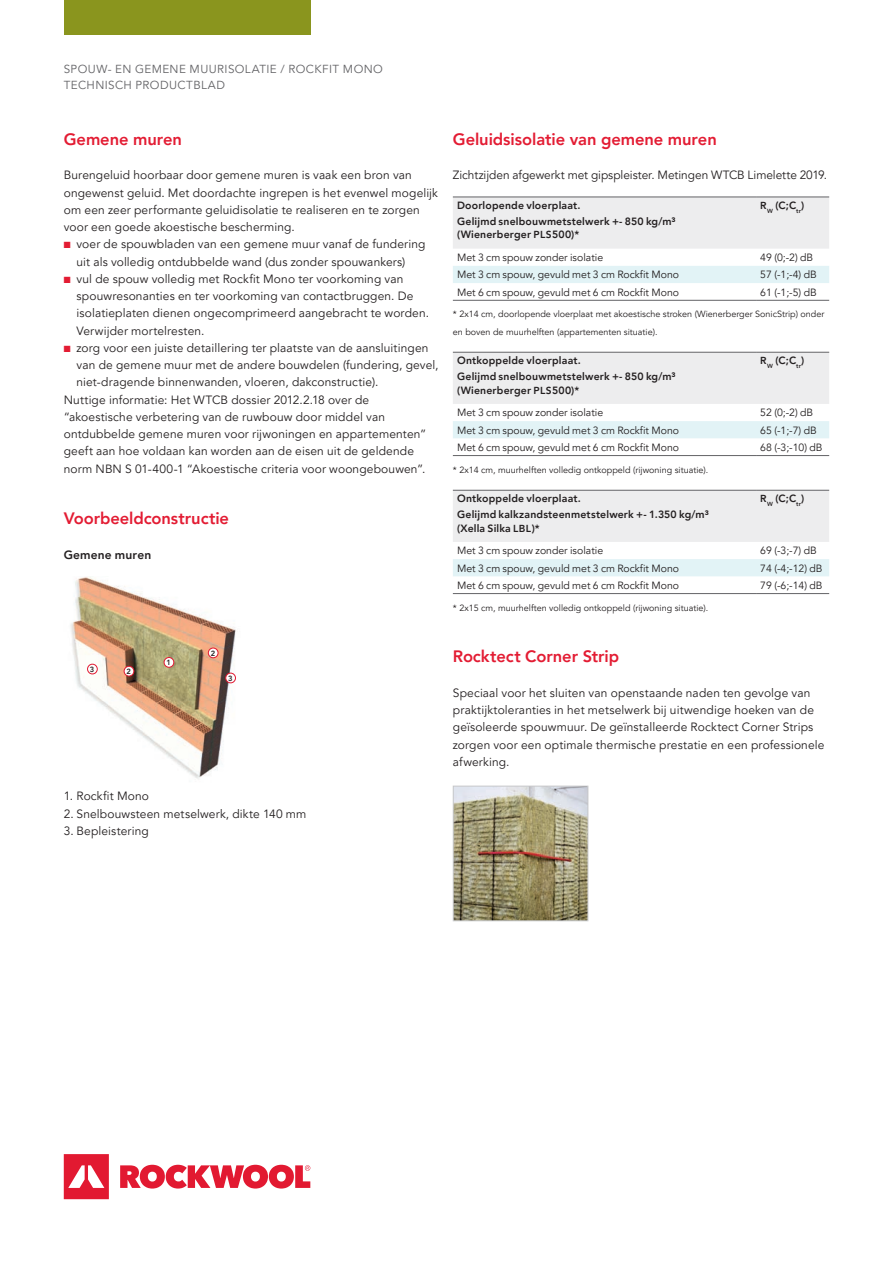
<style>
.page{position:relative;width:893px;height:1263px;background:#fff}
.page>*{position:absolute;margin:0;border:0;box-sizing:border-box;transform-origin:0 0}
.t1{font:800 16.5px "Avenir LT Pro";letter-spacing:-.005em;color:#e31c33}
.t2{font:12px/17.2px "Avenir LT Pro";letter-spacing:.01em;color:#231f20}
.t3{font:800 12px "Avenir LT Pro";letter-spacing:.01em;color:#231f20}
.t4{font:11.7px/16.5px "Avenir LT Pro";letter-spacing:.035em;color:#636366}
.t5{font:10.5px "Avenir LT Pro";color:#231f20}
.t6{font:800 10.5px/15.6px "Avenir LT Pro";letter-spacing:.015em;color:#231f20}
.t7{font:9px/17.2px "Avenir LT Pro";color:#231f20}
.t8{font:800 7.5px "Avenir LT Pro";color:#231f20}
.s1{color:#e31c33}
.s2{font-size:10.2px}
</style>
<div class="page">
<div style="left:64px;top:0;width:246px;height:34px;background:#8a951e"></div>
<svg style="left:64px;top:1154px;width:246px;height:45px"></svg>
<img style="left:70px;top:577px;width:166px;height:202px">
<div style="left:208px;top:648px;width:10px;height:10px;background:#fff;border-radius:50%"></div>
<div style="left:208px;top:648px;width:10px;height:10px;border:1px solid #e21931;border-radius:50%"></div>
<div style="left:164px;top:657px;width:10px;height:10px;background:#fff;border-radius:50%"></div>
<div style="left:164px;top:657px;width:10px;height:11px;border:1px solid #e21931;border-radius:50%"></div>
<div style="left:124px;top:666px;width:10px;height:10px;background:#fff;border-radius:50%"></div>
<div style="left:124px;top:666px;width:10px;height:10px;border:1px solid #e21931;border-radius:50%"></div>
<div style="left:226px;top:673px;width:9px;height:10px;background:#fff;border-radius:50%"></div>
<div style="left:225px;top:673px;width:11px;height:10px;border:1px solid #e21931;border-radius:50%"></div>
<div style="left:88px;top:664px;width:9px;height:10px;background:#fff;border-radius:50%"></div>
<div style="left:87px;top:664px;width:11px;height:10px;border:1px solid #e21931;border-radius:50%"></div>
<div style="left:453px;top:198px;width:376px;height:51px;background:#ededee"></div>
<div style="left:453px;top:266px;width:376px;height:17px;background:#e2f3f6"></div>
<hr style="left:453px;top:300px;width:303px;height:1px;background:#636366">
<hr style="left:756px;top:300px;width:73px;height:1px;background:#636366">
<hr style="left:453px;top:197px;width:303px;height:1px;background:#636366">
<hr style="left:756px;top:197px;width:73px;height:1px;background:#636366">
<div style="left:453px;top:353px;width:376px;height:51px;background:#ededee"></div>
<div style="left:453px;top:421px;width:376px;height:17px;background:#e2f3f6"></div>
<hr style="left:453px;top:455px;width:303px;height:1px;background:#636366">
<hr style="left:756px;top:455px;width:73px;height:1px;background:#636366">
<hr style="left:453px;top:352px;width:303px;height:1px;background:#636366">
<hr style="left:756px;top:352px;width:73px;height:1px;background:#636366">
<div style="left:453px;top:491px;width:376px;height:51px;background:#ededee"></div>
<div style="left:453px;top:559px;width:376px;height:17px;background:#e2f3f6"></div>
<hr style="left:453px;top:593px;width:303px;height:1px;background:#636366">
<hr style="left:756px;top:593px;width:73px;height:1px;background:#636366">
<hr style="left:453px;top:490px;width:303px;height:1px;background:#636366">
<hr style="left:756px;top:490px;width:73px;height:1px;background:#636366">
<img style="left:455px;top:788px;width:131px;height:131px">
<div style="left:453px;top:786px;width:135px;height:135px;border:1px solid #c7c8ca"></div>
<p class="t4" style="left:64px;top:61px;width:321px">SPOUW- EN GEMENE MUURISOLATIE / ROCKFIT MONO<br>TECHNISCH PRODUCTBLAD</p>
<h1 class="t1" style="left:64px;top:129px;width:120px">Gemene muren</h1>
<p class="t2" style="left:64px;top:167px;width:376px">Burengeluid hoorbaar door gemene muren is vaak een bron van ongewenst geluid. Met doordachte ingrepen is het evenwel mogelijk om een zeer performante geluidisolatie te realiseren en te zorgen voor een goede akoestische bescherming.</p>
<p class="t2" style="left:77px;top:236px;width:351px;text-indent:-13px"><span class="s1">■</span> voer de spouwbladen van een gemene muur vanaf de fundering uit als volledig ontdubbelde wand (dus zonder spouwankers)</p>
<p class="t2" style="left:77px;top:270px;width:354px;text-indent:-13px"><span class="s1">■</span> vul de spouw volledig met Rockfit Mono ter voorkoming van spouwresonanties en ter voorkoming van contactbruggen. De isolatieplaten dienen ongecomprimeerd aangebracht te worden.<br>Verwijder mortelresten.</p>
<p class="t2" style="left:64px;top:339px;width:366px"><span class="s1">■</span> zorg voor een juiste detaillering ter plaatste van de aansluitingen</p>
<p class="t2" style="left:77px;top:357px;width:363px">van de gemene muur met de andere bouwdelen (fundering, gevel,</p>
<p class="t2" style="left:77px;top:374px;width:303px">niet-dragende binnenwanden, vloeren, dakconstructie).</p>
<p class="t2" style="left:64px;top:391px;width:307px">Nuttige informatie: Het WTCB dossier 2012.2.18 over de</p>
<p class="t2" style="left:64px;top:408px;width:323px">“akoestische verbetering van de ruwbouw door middel van</p>
<p class="t2" style="left:64px;top:425px;width:364px">ontdubbelde gemene muren voor rijwoningen en appartementen”</p>
<p class="t2" style="left:64px;top:443px;width:352px">geeft aan hoe voldaan kan worden aan de eisen uit de geldende</p>
<p class="t2" style="left:64px;top:460px;width:363px">norm NBN S 01-400-1 “Akoestische criteria voor woongebouwen”.</p>
<h1 class="t1" style="left:64px;top:509px;width:167px">Voorbeeldconstructie</h1>
<p class="t3" style="left:64px;top:548px;width:89px">Gemene muren</p>
<p class="t8" style="left:90px;top:665px;width:6px">3</p>
<p class="t8" style="left:127px;top:667px;width:6px">2</p>
<p class="t8" style="left:167px;top:658px;width:6px">1</p>
<p class="t8" style="left:211px;top:648px;width:6px">2</p>
<p class="t8" style="left:228px;top:674px;width:6px">3</p>
<p class="t2" style="left:64px;top:788px;width:87px">1. Rockfit Mono</p>
<p class="t2" style="left:64px;top:805px;width:244px">2. Snelbouwsteen metselwerk, dikte 140 mm</p>
<p class="t2" style="left:64px;top:822px;width:87px">3. Bepleistering</p>
<h1 class="t1" style="left:453px;top:129px;width:265px">Geluidsisolatie van gemene muren</h1>
<p class="t2" style="left:453px;top:167px;width:376px">Zichtzijden afgewerkt met gipspleister. Metingen WTCB Limelette 2019.</p>
<p class="t6" style="left:457px;top:198px;width:220px">Doorlopende vloerplaat.<br>Gelijmd snelbouwmetstelwerk +- 850 kg/m³</p>
<p class="t6" style="left:457px;top:227px;width:124px">(Wienerberger <span class="s2">PLS</span>500)*</p>
<p class="t6" style="left:760px;top:198px;width:45px"><span class="s2">R</span><sub>W</sub> (C;C<sub>tr</sub>)</p>
<p class="t5" style="left:457px;top:251px;width:148px">Met 3 cm spouw zonder isolatie</p>
<p class="t5" style="left:760px;top:251px;width:54px">49 (0;-2) dB</p>
<p class="t5" style="left:457px;top:269px;width:223px">Met 3 cm spouw, gevuld met 3 cm Rockfit Mono</p>
<p class="t5" style="left:760px;top:269px;width:58px">57 (-1;-4) dB</p>
<p class="t5" style="left:457px;top:286px;width:223px">Met 6 cm spouw, gevuld met 6 cm Rockfit Mono</p>
<p class="t5" style="left:760px;top:286px;width:58px">61 (-1;-5) dB</p>
<p class="t7" style="left:453px;top:306px;width:373px">* 2x14 cm, doorlopende vloerplaat met akoestische stroken (Wienerberger SonicStrip) onder en boven de muurhelften (appartementen situatie).</p>
<p class="t6" style="left:457px;top:353px;width:220px">Ontkoppelde vloerplaat.<br>Gelijmd snelbouwmetstelwerk +- 850 kg/m³</p>
<p class="t6" style="left:457px;top:382px;width:124px">(Wienerberger <span class="s2">PLS</span>500)*</p>
<p class="t6" style="left:760px;top:353px;width:45px"><span class="s2">R</span><sub>W</sub> (C;C<sub>tr</sub>)</p>
<p class="t5" style="left:457px;top:407px;width:148px">Met 3 cm spouw zonder isolatie</p>
<p class="t5" style="left:760px;top:407px;width:54px">52 (0;-2) dB</p>
<p class="t5" style="left:457px;top:424px;width:223px">Met 3 cm spouw, gevuld met 3 cm Rockfit Mono</p>
<p class="t5" style="left:760px;top:424px;width:58px">65 (-1;-7) dB</p>
<p class="t5" style="left:457px;top:441px;width:223px">Met 6 cm spouw, gevuld met 6 cm Rockfit Mono</p>
<p class="t5" style="left:760px;top:441px;width:64px">68 (-3;-10) dB</p>
<p class="t7" style="left:453px;top:461px;width:257px">* 2x14 cm, muurhelften volledig ontkoppeld (rijwoning situatie).</p>
<p class="t6" style="left:457px;top:491px;width:253px">Ontkoppelde vloerplaat.<br>Gelijmd kalkzandsteenmetstelwerk +- 1.350 kg/m³</p>
<p class="t6" style="left:457px;top:520px;width:84px">(Xella Silka <span class="s2">LBL</span>)*</p>
<p class="t6" style="left:760px;top:491px;width:45px"><span class="s2">R</span><sub>W</sub> (C;C<sub>tr</sub>)</p>
<p class="t5" style="left:457px;top:545px;width:148px">Met 3 cm spouw zonder isolatie</p>
<p class="t5" style="left:760px;top:545px;width:58px">69 (-3;-7) dB</p>
<p class="t5" style="left:457px;top:562px;width:223px">Met 3 cm spouw, gevuld met 3 cm Rockfit Mono</p>
<p class="t5" style="left:760px;top:562px;width:64px">74 (-4;-12) dB</p>
<p class="t5" style="left:457px;top:579px;width:223px">Met 6 cm spouw, gevuld met 6 cm Rockfit Mono</p>
<p class="t5" style="left:760px;top:579px;width:64px">79 (-6;-14) dB</p>
<p class="t7" style="left:453px;top:599px;width:257px">* 2x15 cm, muurhelften volledig ontkoppeld (rijwoning situatie).</p>
<h1 class="t1" style="left:453px;top:647px;width:168px">Rocktect Corner Strip</h1>
<p class="t2" style="left:453px;top:684px;width:373px">Speciaal voor het sluiten van openstaande naden ten gevolge van praktijktoleranties in het metselwerk bij uitwendige hoeken van de geïsoleerde spouwmuur. De geïnstalleerde Rocktect Corner Strips zorgen voor een optimale thermische prestatie en een professionele afwerking.</p>
</div>
